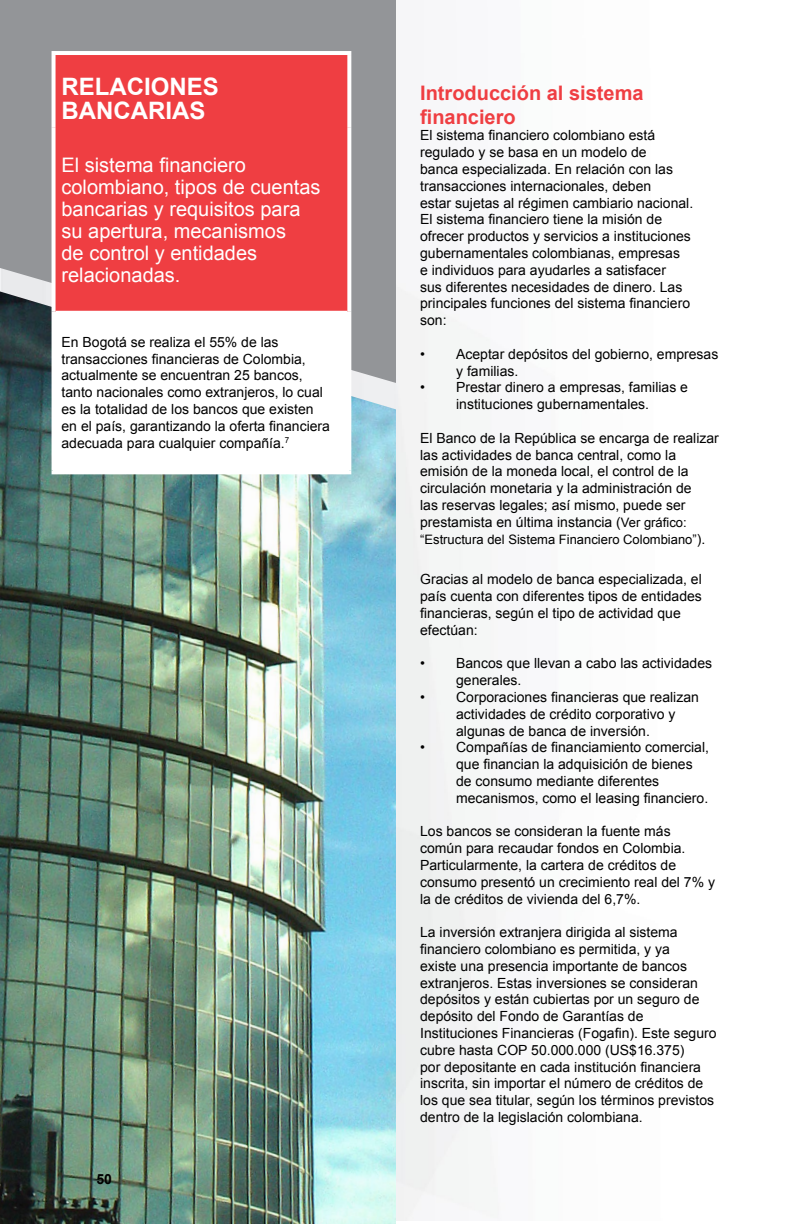
<style>
.page{position:relative;width:792px;height:1224px;background:#fff}
.page>*{position:absolute;margin:0;border:0;box-sizing:border-box;transform-origin:0 0}
.t1{font:700 24px/24px "Arial";color:#fff}
.t2{font:20px/22px "Arial";color:#fff}
.t3{font:700 20px/24px "Arial";color:#ef3e42}
.t4{font:14px/16.8px "Arial";color:#000}
.t5{font:700 14px "Arial";color:#000}
.t6{font:13px "Arial";color:#000}
.s1{font-size:13px}
.s2{font-size:14px}
</style>
<div class="page">
<div style="left:0;top:0;width:396px;height:291px;background:#939598"></div>
<img style="left:0;top:291px;width:396px;height:933px">
<div style="left:56px;top:55px;width:291px;height:256px;background:#ef3e42"></div>
<div style="left:54px;top:312px;width:295px;height:160px;background:#fff"></div>
<hr style="left:56px;top:311px;width:291px;height:2px;background:#fff">
<hr style="left:52px;top:51px;width:299px;height:4px;background:#fff">
<svg style="left:52px;top:55px;width:4px;height:72px"></svg>
<svg style="left:347px;top:55px;width:4px;height:72px"></svg>
<svg style="left:52px;top:127px;width:4px;height:185px"></svg>
<svg style="left:347px;top:127px;width:4px;height:185px"></svg>
<hr style="left:52px;top:312px;width:4px;height:158px;background:#fff">
<hr style="left:347px;top:312px;width:4px;height:158px;background:#fff">
<hr style="left:52px;top:470px;width:299px;height:4px;background:#fff">
<h1 class="t1" style="left:62px;top:76px;width:159px">RELACIONES<br>BANCARIAS</h1>
<h2 class="t2" style="left:62px;top:154px;width:261px">El sistema financiero colombiano, tipos de cuentas bancarias y requisitos para su apertura, mecanismos<br>de control y entidades relacionadas.</h2>
<p class="t4" style="left:62px;top:334px;width:270px">En Bogotá se realiza el 55% de las transacciones financieras de Colombia, actualmente se encuentran 25 bancos, tanto nacionales como extranjeros, lo cual es la totalidad de los bancos que existen en el país, garantizando la oferta financiera adecuada para cualquier compañía.<sup>7</sup></p>
<p class="t5" style="left:96px;top:1169px;width:17px">50</p>
<h2 class="t3" style="left:420px;top:81px;width:225px">Introducción al sistema financiero</h2>
<p class="t4" style="left:420px;top:127px;width:275px">El sistema financiero colombiano está regulado y se basa en un modelo de<br>banca especializada. En relación con las transacciones internacionales, deben<br>estar sujetas al régimen cambiario nacional.<br>El sistema financiero tiene la misión de ofrecer productos y servicios a instituciones gubernamentales colombianas, empresas<br>e individuos para ayudarles a satisfacer<br>sus diferentes necesidades de dinero. Las principales funciones del sistema financiero son:</p>
<p class="t4" style="left:456px;top:346px;width:264px;text-indent:-36px">• Aceptar depósitos del gobierno, empresas y familias.</p>
<p class="t4" style="left:420px;top:379px;width:269px;text-align:center">• Prestar dinero a empresas, familias e instituciones gubernamentales.</p>
<p class="t4" style="left:420px;top:430px;width:300px">El Banco de la República se encarga de realizar las actividades de banca central, como la emisión de la moneda local, el control de la circulación monetaria y la administración de<br>las reservas legales; así mismo, puede ser prestamista en última instancia (<span class="s1">Ver gráfico:</span></p>
<p class="t6" style="left:420px;top:531px;width:287px">“Estructura del Sistema Financiero Colombiano”<span class="s2">).</span></p>
<p class="t4" style="left:420px;top:571px;width:283px">Gracias al modelo de banca especializada, el país cuenta con diferentes tipos de entidades financieras, según el tipo de actividad que efectúan:</p>
<p class="t4" style="left:456px;top:655px;width:258px;text-indent:-36px">• Bancos que llevan a cabo las actividades generales.</p>
<p class="t4" style="left:456px;top:689px;width:244px;text-indent:-36px">• Corporaciones financieras que realizan actividades de crédito corporativo y algunas de banca de inversión.</p>
<p class="t4" style="left:456px;top:739px;width:254px;text-indent:-36px">• Compañías de financiamiento comercial, que financian la adquisición de bienes de consumo mediante diferentes mecanismos, como el leasing financiero.</p>
<p class="t4" style="left:420px;top:823px;width:296px">Los bancos se consideran la fuente más común para recaudar fondos en Colombia.<br>Particularmente, la cartera de créditos de consumo presentó un crecimiento real del 7% y la de créditos de vivienda del 6,7%.</p>
<p class="t4" style="left:420px;top:924px;width:298px">La inversión extranjera dirigida al sistema financiero colombiano es permitida, y ya<br>existe una presencia importante de bancos extranjeros. Estas inversiones se consideran depósitos y están cubiertas por un seguro de depósito del Fondo de Garantías de Instituciones Financieras (Fogafin). Este seguro cubre hasta COP 50.000.000 (US$16.375)<br>por depositante en cada institución financiera inscrita, sin importar el número de créditos de los que sea titular, según los términos previstos dentro de la legislación colombiana.</p>
</div>
